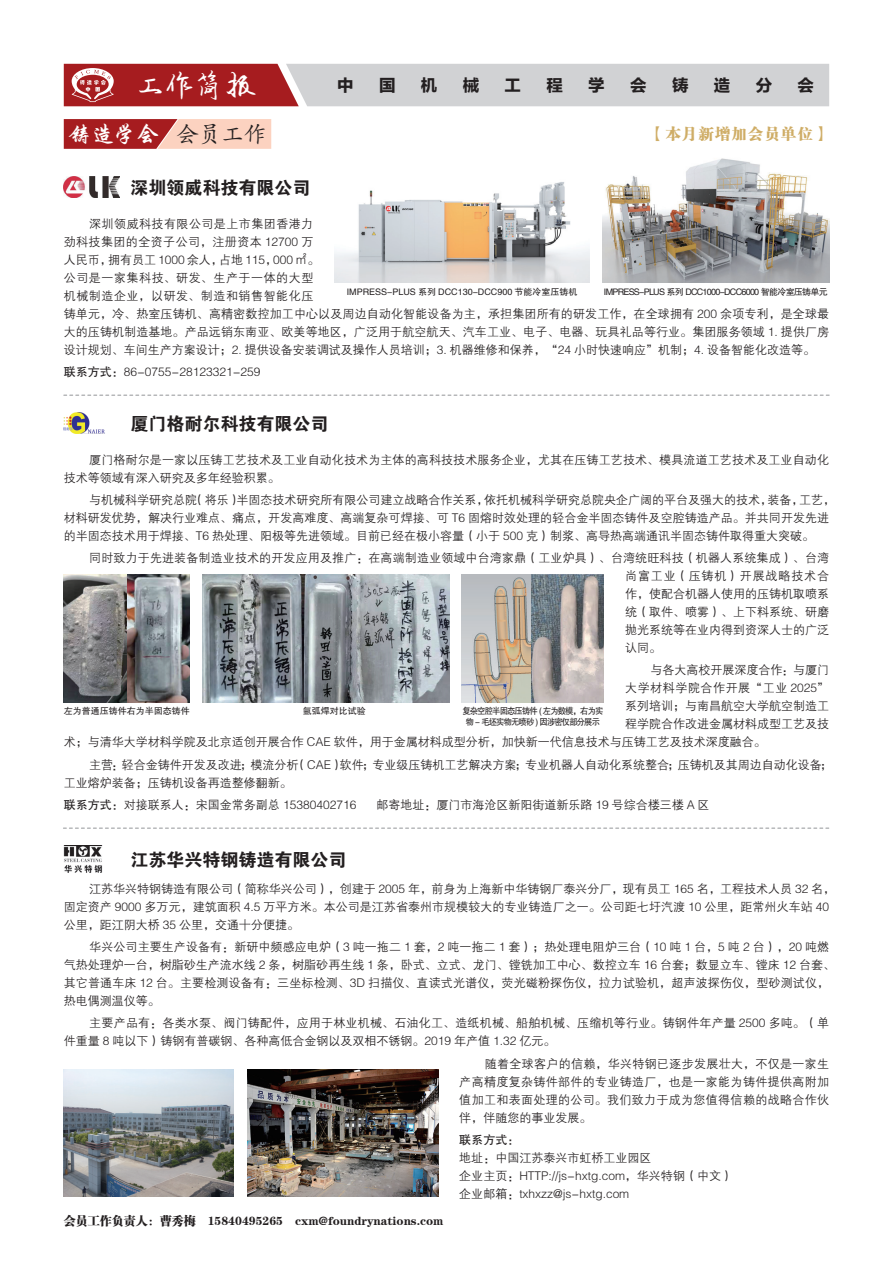
<style>
.page{position:relative;width:893px;height:1263px;background:#fff}
.page>*{position:absolute;margin:0;border:0;box-sizing:border-box;transform-origin:0 0}
.t1{font:30px "CT Fang Song SJ";color:#fff}
.t2{font:22.5px "FZXKJW GB1 0";color:#fff}
.t3{font:18px "FZDHTK GBK1 0";color:#231f20}
.t4{font:16.5px "FZLTDHK GBK1 0";color:#231f20}
.t5{font:15px "FZCSJW GB1 0";letter-spacing:.1em;color:#cfad66}
.t6{font:12px/18px "FZZDXK GBK1 0";color:#231f20}
.t7{font:12px/18px "FZZDXK GBK1 0";letter-spacing:.02em;color:#231f20}
.t8{font:12px "FZCSJW GB1 0";color:#231f20}
.t9{font:12px "FZZDXK GBK1 0";letter-spacing:.05em;color:#231f20}
.t10{font:12px "FZHTJW GB1 0";color:#231f20}
.t11{font:9px "FZHTJW GB1 0";color:#231f20}
.t12{font:9px "FZHTJW GB1 0";letter-spacing:-.08em;color:#231f20}
.t13{font:9px/10.8px "FZHTJW GB1 0";letter-spacing:-.1em;color:#231f20;text-align:center;scale:.92 1}
.s1{font-family:"FZKTK GBK1 0";color:#231f20}
.s2{font-family:"FZHTJW GB1 0"}
</style>
<div class="page">
<svg style="left:64px;top:64px;width:765px;height:42px;background:#c6a0a3"></svg>
<svg style="left:64px;top:119px;width:207px;height:30px;background:#d17871"></svg>
<img style="left:64px;top:177px;width:55px;height:21px">
<img style="left:335px;top:182px;width:255px;height:101px">
<img style="left:602px;top:158px;width:227px;height:125px">
<img style="left:64px;top:413px;width:41px;height:21px">
<img style="left:203px;top:575px;width:246px;height:127px">
<img style="left:64px;top:575px;width:126px;height:127px">
<img style="left:462px;top:575px;width:142px;height:127px">
<img style="left:64px;top:845px;width:38px;height:28px">
<img style="left:64px;top:1069px;width:170px;height:128px">
<img style="left:247px;top:1069px;width:191px;height:128px">
<svg style="left:64px;top:395px;width:765px;height:1px"></svg>
<svg style="left:63px;top:828px;width:766px;height:1px"></svg>
<h1 class="t1" style="left:135px;top:66px;width:121px">工作简报</h1>
<h3 class="t4" style="left:337px;top:76px;width:18px">中</h3>
<h3 class="t4" style="left:379px;top:76px;width:18px">国</h3>
<h3 class="t4" style="left:421px;top:76px;width:18px">机</h3>
<h3 class="t4" style="left:463px;top:76px;width:18px">械</h3>
<h3 class="t4" style="left:505px;top:76px;width:18px">工</h3>
<h3 class="t4" style="left:546px;top:76px;width:18px">程</h3>
<h3 class="t4" style="left:588px;top:76px;width:18px">学</h3>
<h3 class="t4" style="left:630px;top:76px;width:18px">会</h3>
<h3 class="t4" style="left:672px;top:76px;width:18px">铸</h3>
<h3 class="t4" style="left:714px;top:76px;width:18px">造</h3>
<h3 class="t4" style="left:756px;top:76px;width:18px">分</h3>
<h3 class="t4" style="left:797px;top:76px;width:18px">会</h3>
<h2 class="t2" style="left:69px;top:122px;width:199px">铸造学会 <span class="s1">会员工作</span></h2>
<p class="t5" style="left:649px;top:125px;width:181px">【本月新增加会员单位】</p>
<h3 class="t3" style="left:131px;top:178px;width:181px">深圳领威科技有限公司</h3>
<p class="t6" style="left:64px;top:215px;width:767px;text-indent:26px">深圳领威科技有限公司是上市集团香港力<br>劲科技集团的全资子公司，注册资本 12700 万<br>人民币，拥有员工 1000 余人，占地 115，000 ㎡。<br>公司是一家集科技、研发、生产于一体的大型<br>机械制造企业，以研发、制造和销售智能化压<br>铸单元，冷、热室压铸机、高精密数控加工中心以及周边自动化智能设备为主，承担集团所有的研发工作，在全球拥有 200 余项专利，是全球最大的压铸机制造基地。产品远销东南亚、欧美等地区，广泛用于航空航天、汽车工业、电子、电器、玩具礼品等行业。集团服务领域 1. 提供厂房设计规划、车间生产方案设计；2. 提供设备安装调试及操作人员培训；3. 机器维修和保养，“24 小时快速响应”机制；4. 设备智能化改造等。</p>
<p class="t6" style="left:64px;top:363px;width:198px"><span class="s2">联系方式：</span>86-0755-28123321-259</p>
<p class="t11" style="left:347px;top:287px;width:232px">IMPRESS-PLUS 系列 DCC130-DCC900 节能冷室压铸机</p>
<p class="t12" style="left:604px;top:287px;width:225px">IMPRESS-PLUS 系列 DCC1000-DCC6000 智能冷室压铸单元</p>
<h3 class="t3" style="left:131px;top:413px;width:199px">厦门格耐尔科技有限公司</h3>
<p class="t6" style="left:64px;top:451px;width:767px;text-indent:26px">厦门格耐尔是一家以压铸工艺技术及工业自动化技术为主体的高科技技术服务企业，尤其在压铸工艺技术、模具流道工艺技术及工业自动化技术等领域有深入研究及多年经验积累。</p>
<p class="t6" style="left:64px;top:491px;width:773px;text-indent:26px">与机械科学研究总院（将乐）半固态技术研究所有限公司建立战略合作关系，依托机械科学研究总院央企广阔的平台及强大的技术，装备，工艺，材料研发优势，解决行业难点、痛点，开发高难度、高端复杂可焊接、可 T6 固熔时效处理的轻合金半固态铸件及空腔铸造产品。并共同开发先进的半固态技术用于焊接、T6 热处理、阳极等先进领域。目前已经在极小容量（小于 500 克）制浆、高导热高端通讯半固态铸件取得重大突破。</p>
<p class="t6" style="left:625px;top:549px;width:206px;text-align:justify;text-indent:-536px">同时致力于先进装备制造业技术的开发应用及推广：在高端制造业领域中台湾家鼎（工业炉具）、台湾统旺科技（机器人系统集成）、台湾尚富工业（压铸机）开展战略技术合作，使配合机器人使用的压铸机取喷系统（取件、喷雾）、上下料系统、研磨抛光系统等在业内得到资深人士的广泛认同。</p>
<p class="t6" style="left:651px;top:661px;width:180px">与各大高校开展深度合作：与厦门</p>
<p class="t9" style="left:625px;top:682px;width:206px">大学材料学院合作开展“工业 2025”</p>
<p class="t6" style="left:625px;top:697px;width:205px">系列培训；与南昌航空大学航空制造工</p>
<p class="t6" style="left:625px;top:715px;width:205px">程学院合作改进金属材料成型工艺及技</p>
<p class="t6" style="left:64px;top:733px;width:703px">术；与清华大学材料学院及北京适创开展合作 CAE 软件，用于金属材料成型分析，加快新一代信息技术与压铸工艺及技术深度融合。</p>
<p class="t6" style="left:64px;top:756px;width:770px;text-indent:26px">主营：轻合金铸件开发及改进；模流分析（CAE）软件；专业级压铸机工艺解决方案；专业机器人自动化系统整合；压铸机及其周边自动化设备；工业熔炉装备；压铸机设备再造整修翻新。</p>
<p class="t6" style="left:64px;top:796px;width:294px"><span class="s2">联系方式：</span>对接联系人：宋国金常务副总 15380402716</p>
<p class="t6" style="left:376px;top:796px;width:335px">邮寄地址：厦门市海沧区新阳街道新乐路 19 号综合楼三楼 A 区</p>
<p class="t11" style="left:64px;top:706px;width:127px">左为普通压铸件右为半固态铸件</p>
<p class="t13" style="left:462px;top:706px;width:155px">复杂空腔半固态压铸件 ( 左为数模，右为实物 - 毛坯实物无喷砂 ) 因涉密仅部分展示</p>
<p class="t11" style="left:303px;top:706px;width:64px">氩弧焊对比试验</p>
<h3 class="t3" style="left:131px;top:849px;width:217px">江苏华兴特钢铸造有限公司</h3>
<p class="t6" style="left:64px;top:880px;width:773px;text-indent:26px">江苏华兴特钢铸造有限公司（简称华兴公司），创建于 2005 年，前身为上海新中华铸钢厂泰兴分厂，现有员工 165 名，工程技术人员 32 名，固定资产 9000 多万元，建筑面积 4.5 万平方米。本公司是江苏省泰州市规模较大的专业铸造厂之一。公司距七圩汽渡 10 公里，距常州火车站 40公里，距江阴大桥 35 公里，交通十分便捷。</p>
<p class="t6" style="left:64px;top:938px;width:773px;text-indent:26px">华兴公司主要生产设备有：新研中频感应电炉（3 吨一拖二 1 套，2 吨一拖二 1 套）；热处理电阻炉三台（10 吨 1 台，5 吨 2 台），20 吨燃气热处理炉一台，树脂砂生产流水线 2 条，树脂砂再生线 1 条，卧式、立式、龙门、镗铣加工中心、数控立车 16 台套；数显立车、镗床 12 台套、其它普通车床 12 台。主要检测设备有：三坐标检测、3D 扫描仪、直读式光谱仪，荧光磁粉探伤仪，拉力试验机，超声波探伤仪，型砂测试仪，热电偶测温仪等。</p>
<p class="t7" style="left:64px;top:1014px;width:767px;text-indent:26px">主要产品有：各类水泵、阀门铸配件，应用于林业机械、石油化工、造纸机械、船舶机械、压缩机等行业。铸钢件年产量 2500 多吨。（单件重量 8 吨以下）铸钢有普碳钢、各种高低合金钢以及双相不锈钢。2019 年产值 1.32 亿元。</p>
<p class="t6" style="left:459px;top:1054px;width:371px;text-align:justify;text-indent:26px">随着全球客户的信赖，华兴特钢已逐步发展壮大，不仅是一家生产高精度复杂铸件部件的专业铸造厂，也是一家能为铸件提供高附加值加工和表面处理的公司。我们致力于成为您值得信赖的战略合作伙伴，伴随您的事业发展。</p>
<p class="t10" style="left:459px;top:1133px;width:61px">联系方式：</p>
<p class="t6" style="left:459px;top:1149px;width:275px">地址：中国江苏泰兴市虹桥工业园区<br>企业主页：HTTP://js-hxtg.com，华兴特钢（中文）企业邮箱：txhxzz@js-hxtg.com</p>
<p class="t8" style="left:64px;top:1213px;width:381px">会员工作负责人：曹秀梅　15840495265　cxm@foundrynations.com</p>
</div>
